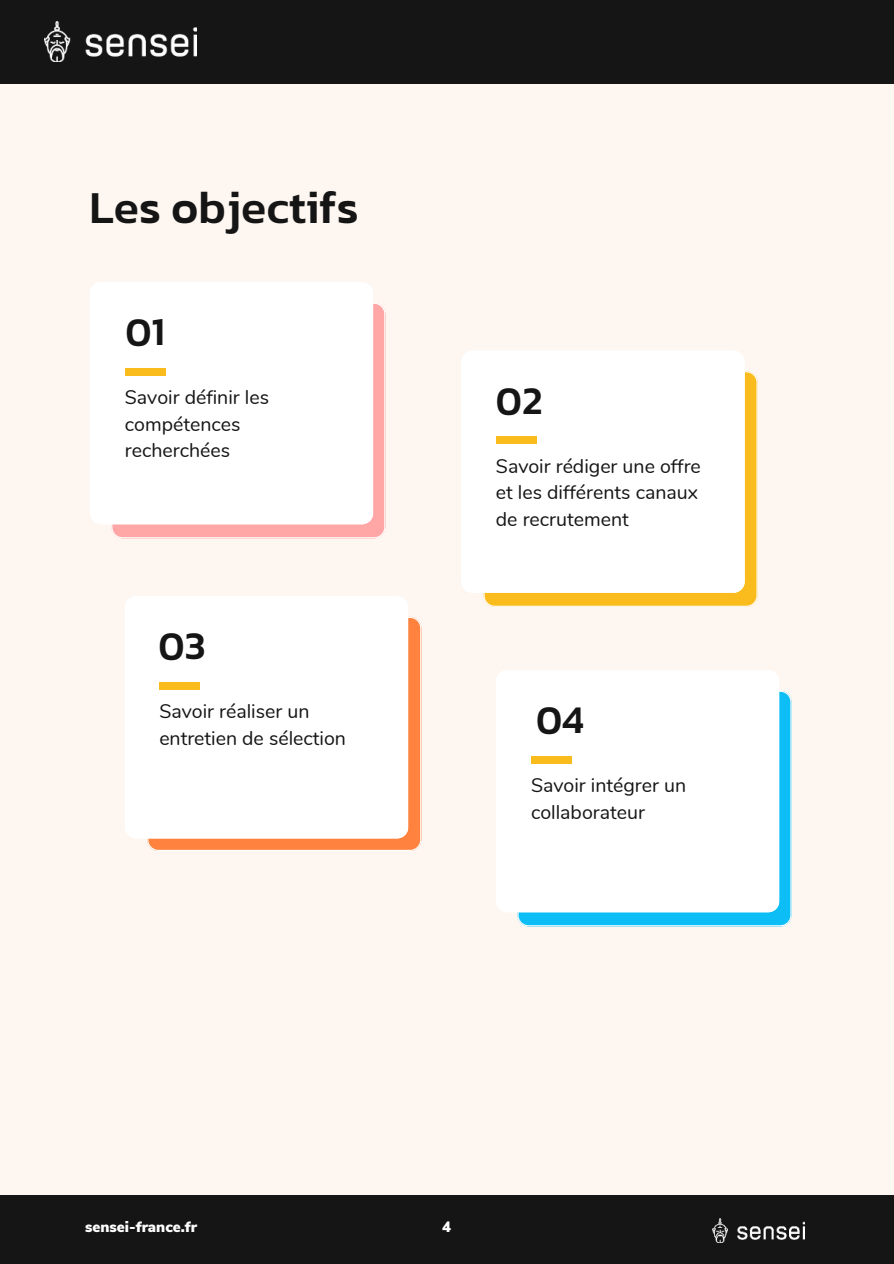
<style>
.page{position:relative;width:894px;height:1264px;background:#fff}
.page>*{position:absolute;margin:0;border:0;box-sizing:border-box;transform-origin:0 0}
.t1{font:500 46.5px "Kanit";color:#151515}
.t2{font:500 39.75px "Kanit";color:#151515}
.t3{font:19.5px/26.4px "Nunito";color:#151515}
.t4{font:900 15px "Nunito Sans";color:#fff}
</style>
<div class="page">
<div style="left:0;top:0;width:893px;height:1263px;background:#fdf6f1"></div>
<div style="left:0;top:0;width:893px;height:84px;background:#151515"></div>
<div style="left:0;top:1195px;width:893px;height:68px;background:#151515"></div>
<img style="left:45px;top:22px;width:152px;height:39px">
<img style="left:712px;top:1218px;width:92px;height:24px">
<svg style="left:111px;top:303px;width:274px;height:235px;background:#feafaf"></svg>
<div style="left:90px;top:282px;width:283px;height:242px;background:#fff"></div>
<svg style="left:483px;top:371px;width:274px;height:235px;background:#fac334"></svg>
<div style="left:461px;top:351px;width:283px;height:241px;background:#fff"></div>
<div style="left:496px;top:436px;width:40px;height:8px;background:#fabc1c"></div>
<svg style="left:147px;top:617px;width:273px;height:234px;background:#fe8f51"></svg>
<div style="left:125px;top:596px;width:283px;height:242px;background:#fff"></div>
<div style="left:159px;top:682px;width:41px;height:7px;background:#fabc1c"></div>
<div style="left:125px;top:368px;width:40px;height:7px;background:#fabc1c"></div>
<svg style="left:517px;top:691px;width:273px;height:235px;background:#20c2f6"></svg>
<div style="left:496px;top:670px;width:283px;height:242px;background:#fff"></div>
<div style="left:531px;top:756px;width:40px;height:7px;background:#fabc1c"></div>
<h1 class="t1" style="left:89px;top:172px;width:271px">Les objectifs</h1>
<h2 class="t2" style="left:125px;top:302px;width:41px">01</h2>
<p class="t3" style="left:125px;top:383px;width:146px">Savoir définir les compétences recherchées</p>
<h2 class="t2" style="left:496px;top:370px;width:48px">02</h2>
<p class="t3" style="left:496px;top:451px;width:206px">Savoir rédiger une offre et les différents canaux de recrutement</p>
<h2 class="t2" style="left:159px;top:616px;width:48px">03</h2>
<p class="t3" style="left:159px;top:697px;width:188px">Savoir réaliser un entretien de sélection</p>
<h2 class="t2" style="left:536px;top:690px;width:49px">04</h2>
<p class="t3" style="left:531px;top:771px;width:157px">Savoir intégrer un collaborateur</p>
<p class="t4" style="left:85px;top:1215px;width:114px">sensei-france.fr</p>
<p class="t4" style="left:442px;top:1215px;width:10px">4</p>
</div>
